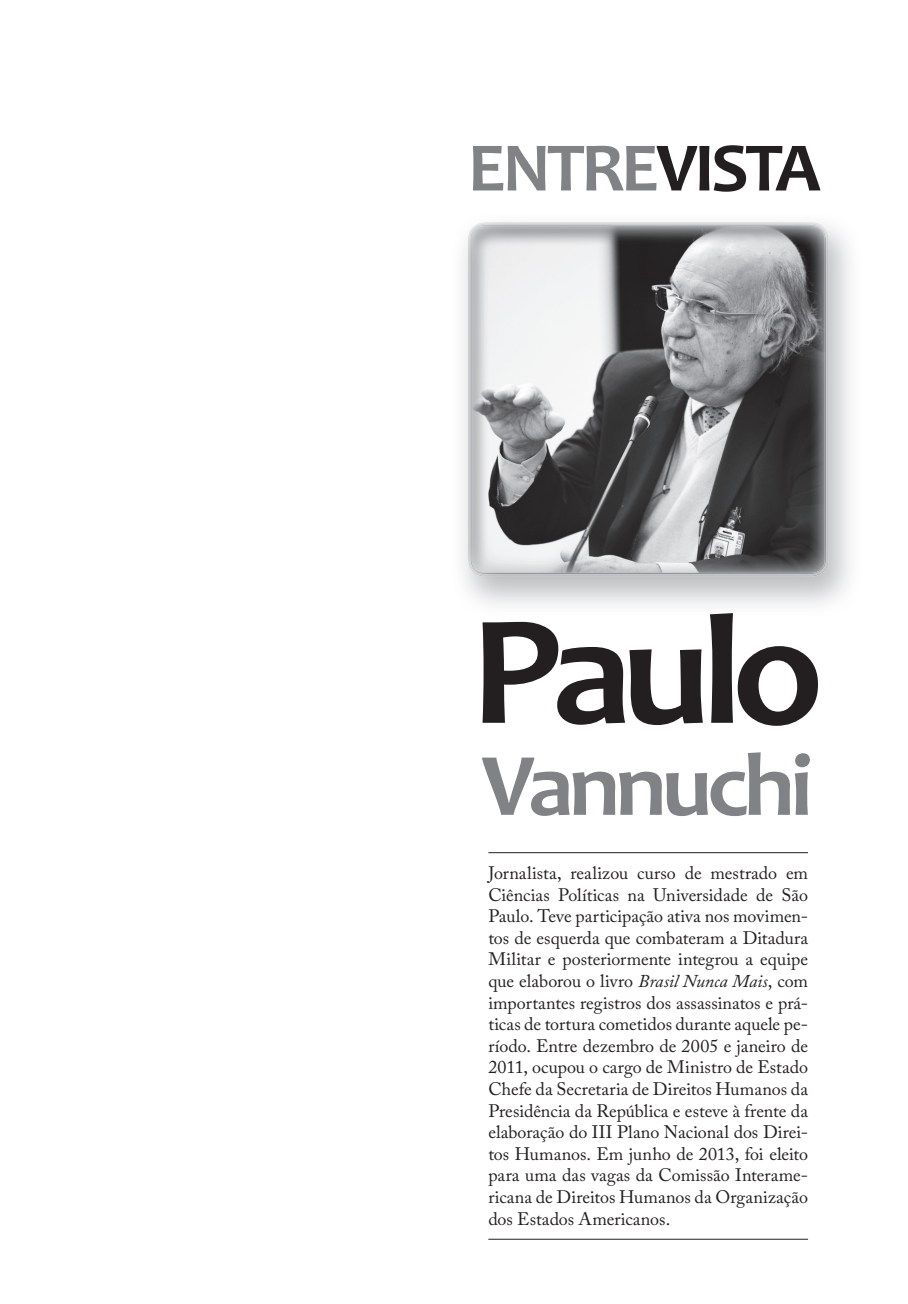
<style>
.page{position:relative;width:908px;height:1304px;background:#fff}
.page>*{position:absolute;margin:0;border:0;box-sizing:border-box;transform-origin:0 0}
.t1{font:700 158px "Candara";letter-spacing:-.065em;color:#231f20}
.t2{font:700 90px "Candara";letter-spacing:-.055em;color:#808285}
.t3{font:700 70px "Candara";letter-spacing:-.05em;color:#808285}
.t4{font:18px/21.6px "Adobe Caslon Pro";color:#231f20;text-align:justify}
.s1{color:#231f20}
.s2{font-style:italic}
</style>
<div class="page">
<img style="left:467px;top:222px;width:361px;height:355px">
<svg style="left:811px;top:222px;width:13px;height:3px"></svg>
<svg style="left:811px;top:560px;width:18px;height:17px"></svg>
<svg style="left:467px;top:560px;width:17px;height:18px"></svg>
<img style="left:470px;top:225px;width:355px;height:349px">
<img style="left:471px;top:239px;width:353px;height:321px">
<hr style="left:488px;top:852px;width:319px;height:1px;background:#231f20">
<hr style="left:488px;top:1239px;width:319px;height:1px;background:#231f20">
<h3 class="t3" style="left:467px;top:124px;width:354px">ENTRE<span class="s1">VISTA</span></h3>
<h1 class="t1" style="left:471px;top:572px;width:354px">Paulo</h1>
<h2 class="t2" style="left:481px;top:729px;width:333px">Vannuchi</h2>
<p class="t4" style="left:488px;top:862px;width:321px">Jornalista, realizou curso de mestrado em Ciências Políticas na Universidade de São Paulo. Teve participação ativa nos movimen&shy;tos de esquerda que combateram a Ditadura Militar e posteriormente integrou a equipe que elaborou o livro <span class="s2">Brasil Nunca Mais</span>, com importantes registros dos assassinatos e prá&shy;ticas de tortura cometidos durante aquele pe&shy;ríodo. Entre dezembro de 2005 e janeiro de 2011, ocupou o cargo de Ministro de Estado Chefe da Secretaria de Direitos Humanos da Presidência da República e esteve à frente da elaboração do III Plano Nacional dos Direi&shy;tos Humanos. Em junho de 2013, foi eleito para uma das vagas da Comissão Interame&shy;ricana de Direitos Humanos da Organização dos Estados Americanos.</p>
</div>
